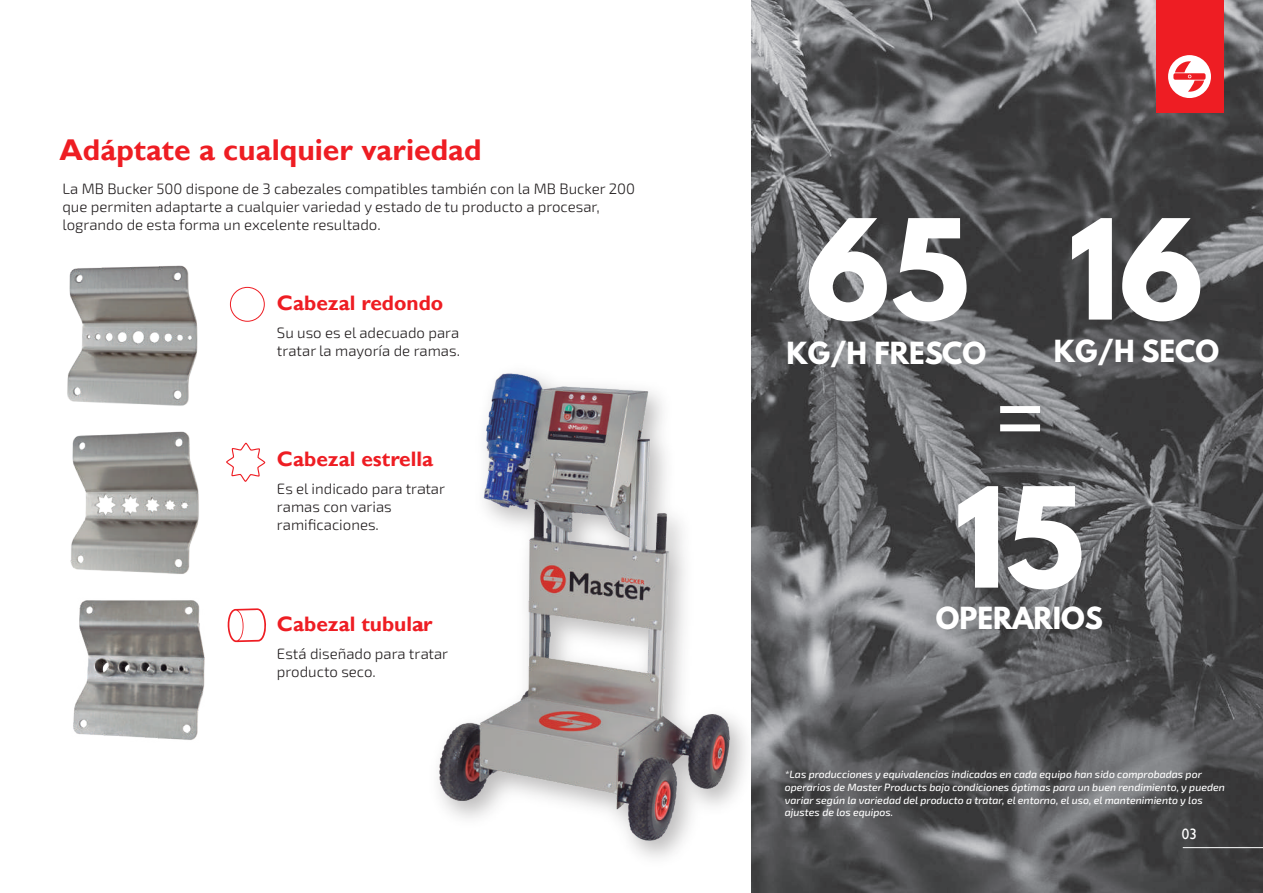
<style>
.page{position:relative;width:1263px;height:893px;background:#fff}
.page>*{position:absolute;margin:0;border:0;box-sizing:border-box;transform-origin:0 0}
.t1{font:700 123px/268px "League Spartan";color:#fff;text-align:center}
.t2{font:700 30px "Gill Sans";color:#ee1d23}
.t3{font:700 27px "League Spartan";color:#fff}
.t4{font:700 20.85px "Gill Sans";color:#ee1d23}
.t5{font:300 15px/18px "Exo 2";color:#231f20}
.t6{font:15px "Gill Sans";color:#fff}
.t7{font:italic 500 10.5px/12.6px "Exo 2";color:#fff}
</style>
<div class="page">
<img style="left:67px;top:265px;width:131px;height:141px">
<img style="left:73px;top:600px;width:132px;height:140px">
<img style="left:70px;top:431px;width:129px;height:143px">
<img style="left:752px;top:0;width:511px;height:893px">
<svg style="left:226px;top:442px;width:40px;height:40px"></svg>
<svg style="left:1000px;top:406px;width:40px;height:25px"></svg>
<div style="left:1156px;top:0;width:67px;height:113px;background:#ee1d23"></div>
<svg style="left:1168px;top:55px;width:43px;height:43px"></svg>
<hr style="left:1183px;top:847px;width:80px;height:1px;background:#fff">
<img style="left:645px;top:355px;width:117px;height:520px">
<img style="left:438px;top:360px;width:303px;height:495px">
<div style="left:230px;top:287px;width:35px;height:35px;border:1px solid #ee1d23;border-radius:50%"></div>
<svg style="left:227px;top:608px;width:39px;height:34px"></svg>
<h2 class="t2" style="left:59px;top:133px;width:424px">Adáptate a cualquier variedad</h2>
<p class="t5" style="left:62px;top:179px;width:574px">La MB Bucker 500 dispone de 3 cabezales compatibles también con la MB Bucker 200 que permiten adaptarte a cualquier variedad y estado de tu producto a procesar, logrando de esta forma un excelente resultado.</p>
<h3 class="t4" style="left:277px;top:291px;width:168px">Cabezal redondo</h3>
<p class="t5" style="left:277px;top:323px;width:185px">Su uso es el adecuado para tratar la mayoría de ramas.</p>
<h3 class="t4" style="left:277px;top:447px;width:158px">Cabezal estrella</h3>
<p class="t5" style="left:277px;top:479px;width:170px">Es el indicado para tratar ramas con varias ramificaciones.</p>
<h3 class="t4" style="left:277px;top:612px;width:157px">Cabezal tubular</h3>
<p class="t5" style="left:277px;top:644px;width:173px">Está diseñado para tratar producto seco.</p>
<h1 class="t1" style="left:806px;top:134px;width:400px">65 16<br>15</h1>
<h3 class="t3" style="left:1054px;top:330px;width:167px">KG/H SECO</h3>
<h3 class="t3" style="left:786px;top:332px;width:201px">KG/H FRESCO</h3>
<h3 class="t3" style="left:936px;top:597px;width:169px">OPERARIOS</h3>
<p class="t7" style="left:785px;top:768px;width:441px">*Las producciones y equivalencias indicadas en cada equipo han sido comprobadas por operarios de Master Products bajo condiciones óptimas para un buen rendimiento, y pueden variar según la variedad del producto a tratar, el entorno, el uso, el mantenimiento y los ajustes de los equipos.</p>
<p class="t6" style="left:1182px;top:825px;width:16px">03</p>
</div>
